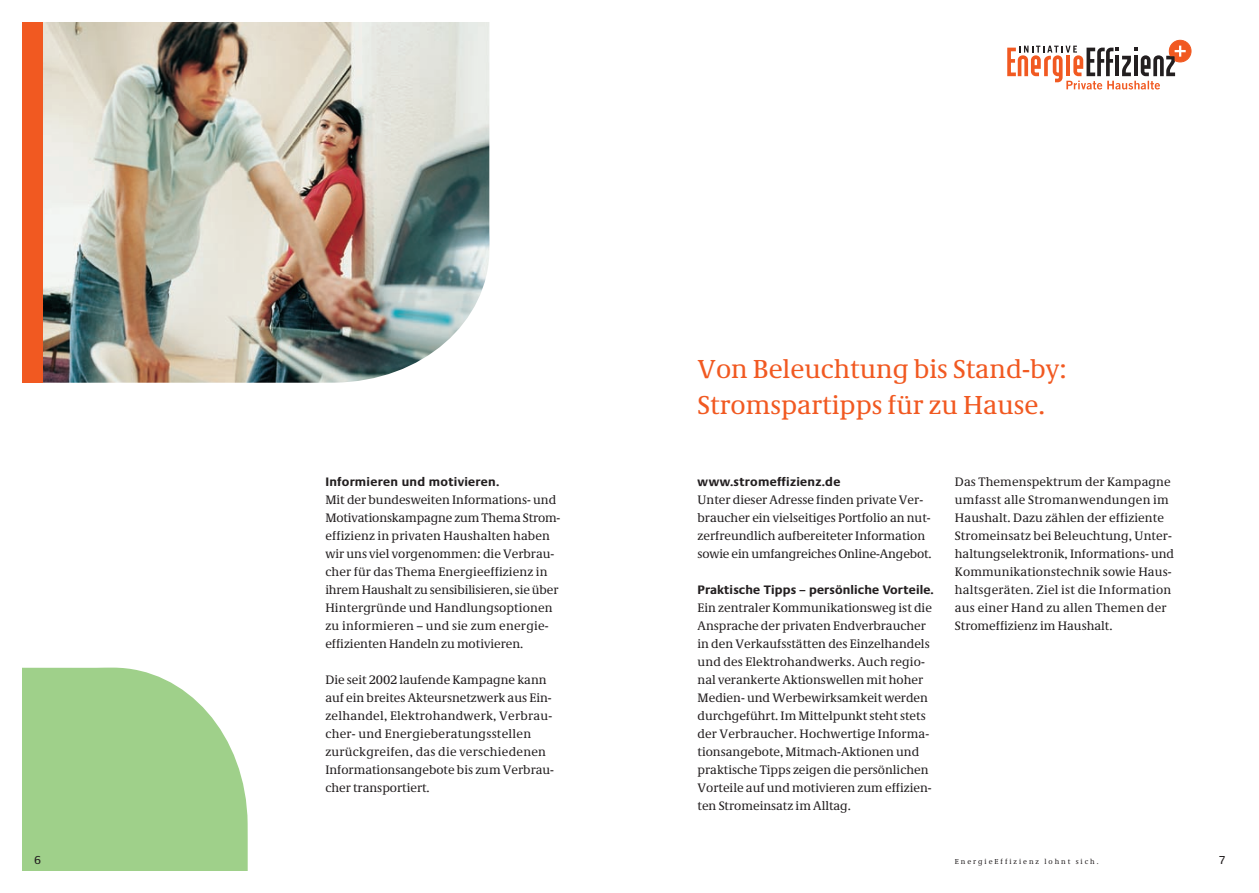
<style>
.page{position:relative;width:1259px;height:893px;background:#fff}
.page>*{position:absolute;margin:0;border:0;box-sizing:border-box;transform-origin:0 0}
.t1{font:27px/36px "Neue Demos";color:#f15921}
.t2{font:12.75px/18px "Neue Demos";color:#231f20}
.t3{font:700 12.75px "Neue Praxis";letter-spacing:.02em;color:#231f20}
.t4{font:12px "Neue Praxis";color:#231f20}
.t5{font:7.5px "Neue Demos";letter-spacing:.26em;color:#231f20}
</style>
<div class="page">
<img style="left:43px;top:22px;width:276px;height:361px">
<img style="left:319px;top:22px;width:170px;height:361px">
<div style="left:21px;top:12px;width:22px;height:371px;background:#f15921"></div>
<svg style="left:22px;top:668px;width:226px;height:203px;background:#a8d495"></svg>
<svg style="left:1007px;top:39px;width:185px;height:51px"></svg>
<div style="left:0;top:0;width:629px;height:21px;background:#fff"></div>
<p class="t4" style="left:34px;top:853px;width:8px">6</p>
<p class="t3" style="left:325px;top:474px;width:175px">Informieren und motivieren.</p>
<p class="t2" style="left:325px;top:491px;width:236px">Mit der bundesweiten Informations- und Motivationskampagne zum Thema Strom&shy;effizienz in privaten Haushalten haben wir uns viel vorgenommen: die Verbrau&shy;cher für das Thema Energieeffizienz in ihrem Haushalt zu sensibilisieren, sie über Hintergründe und Handlungsoptionen zu informieren – und sie zum energie&shy;effizienten Handeln zu motivieren.</p>
<p class="t2" style="left:325px;top:671px;width:230px">Die seit 2002 laufende Kampagne kann auf ein breites Akteursnetzwerk aus Ein&shy;zelhandel, Elektrohandwerk, Verbrau&shy;cher- und Energieberatungsstellen zurückgreifen, das die verschiedenen Informationsangebote bis zum Verbrau&shy;cher transportiert.</p>
<h1 class="t1" style="left:697px;top:351px;width:371px">Von Beleuchtung bis Stand-by:<br>Stromspartipps für zu Hause.</h1>
<p class="t3" style="left:697px;top:474px;width:144px">www.stromeffizienz.de</p>
<p class="t2" style="left:697px;top:491px;width:235px">Unter dieser Adresse finden private Ver&shy;braucher ein vielseitiges Portfolio an nut&shy;zerfreundlich aufbereiteter Information sowie ein umfangreiches Online-Angebot.</p>
<p class="t3" style="left:697px;top:582px;width:237px">Praktische Tipps – persönliche Vorteile.</p>
<p class="t2" style="left:697px;top:599px;width:236px">Ein zentraler Kommunikationsweg ist die Ansprache der privaten Endverbraucher in den Verkaufsstätten des Einzelhandels und des Elektrohandwerks. Auch regio&shy;nal verankerte Aktionswellen mit hoher Medien- und Werbewirksamkeit werden durchgeführt. Im Mittelpunkt steht stets der Verbraucher. Hochwertige Informa&shy;tionsangebote, Mitmach-Aktionen und praktische Tipps zeigen die persönlichen Vorteile auf und motivieren zum effizien&shy;ten Stromeinsatz im Alltag.</p>
<p class="t2" style="left:955px;top:473px;width:221px">Das Themenspektrum der Kampagne umfasst alle Stromanwendungen im Haushalt. Dazu zählen der effiziente Stromeinsatz bei Beleuchtung, Unter&shy;haltungselektronik, Informations- und Kommunikationstechnik sowie Haus&shy;haltsgeräten. Ziel ist die Information aus einer Hand zu allen Themen der Stromeffizienz im Haushalt.</p>
<p class="t5" style="left:955px;top:857px;width:145px">EnergieEffizienz lohnt sich.</p>
<p class="t4" style="left:1219px;top:853px;width:7px">7</p>
</div>
